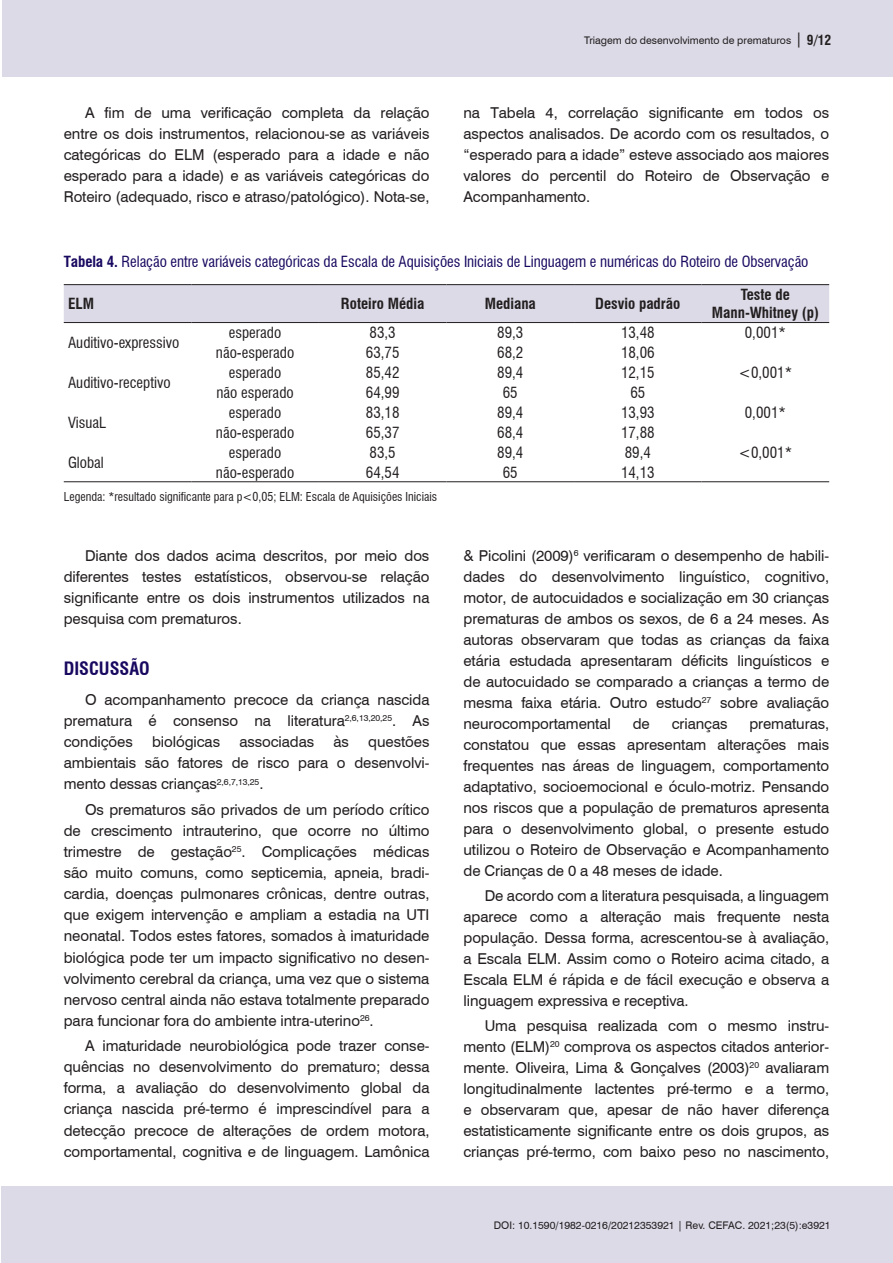
<style>
.page{position:relative;width:893px;height:1263px;background:#fff}
.page>*{position:absolute;margin:0;border:0;box-sizing:border-box;transform-origin:0 0}
.Nivel_1{font:700 condensed 18px "Swiss 721 BT";color:#18085f}
.Corpo_do_texto{font:15px/21px "Swiss 721 BT";letter-spacing:-.005em;color:#231f20;text-align:justify}
.Texto_tabelas{font:condensed 15px "Swiss 721 BT";color:#231f20}
.Titulo_tabelas_e_gr{font:condensed 15px "Swiss 721 BT";letter-spacing:-.005em;color:#18085f}
.Texto_tabelas-2{font:700 condensed 15px/18px "Swiss 721 BT";color:#231f20;text-align:center}
.Legendas{font:condensed 12px "Swiss 721 BT";color:#231f20}
.t1{font:10.5px "Swiss 721 BT";color:#231f20}
.s1{font-size:15px}
.s2{font-weight:700;font-stretch:condensed;font-size:13.5px}
.s3{font-weight:700}
</style>
<div class="page">
<div style="left:1px;top:1186px;width:892px;height:77px;background:#dcdae7"></div>
<div style="left:2px;top:0;width:891px;height:77px;background:#dcdae7"></div>
<div style="left:64px;top:285px;width:765px;height:37px;background:#dcdae7"></div>
<hr style="left:191px;top:322px;width:128px;height:1px;background:#231f20">
<hr style="left:319px;top:322px;width:127px;height:1px;background:#231f20">
<hr style="left:446px;top:322px;width:128px;height:1px;background:#231f20">
<hr style="left:574px;top:322px;width:128px;height:1px;background:#231f20">
<hr style="left:702px;top:322px;width:127px;height:1px;background:#231f20">
<hr style="left:64px;top:284px;width:127px;height:1px;background:#231f20">
<hr style="left:191px;top:284px;width:128px;height:1px;background:#231f20">
<hr style="left:319px;top:284px;width:127px;height:1px;background:#231f20">
<hr style="left:446px;top:284px;width:128px;height:1px;background:#231f20">
<hr style="left:574px;top:284px;width:128px;height:1px;background:#231f20">
<hr style="left:702px;top:284px;width:127px;height:1px;background:#231f20">
<hr style="left:191px;top:481px;width:128px;height:1px;background:#231f20">
<hr style="left:319px;top:481px;width:127px;height:1px;background:#231f20">
<hr style="left:446px;top:481px;width:128px;height:1px;background:#231f20">
<hr style="left:574px;top:481px;width:128px;height:1px;background:#231f20">
<hr style="left:702px;top:481px;width:127px;height:1px;background:#231f20">
<hr style="left:64px;top:481px;width:127px;height:1px;background:#231f20">
<hr style="left:64px;top:322px;width:127px;height:1px;background:#231f20">
<p class="t1" style="left:584px;top:34px;width:249px">Triagem do desenvolvimento de prematuros <span class="s1">|</span> <span class="s2">9/12</span></p>
<p class="Corpo_do_texto" style="left:64px;top:102px;width:367px;text-indent:21px">A fim de uma verificação completa da relação entre os dois instrumentos, relacionou-se as variáveis categóricas do ELM (esperado para a idade e não esperado para a idade) e as variáveis categóricas do Roteiro (adequado, risco e atraso/patológico). Nota-se,</p>
<p class="Corpo_do_texto" style="left:463px;top:102px;width:367px">na Tabela 4, correlação significante em todos os aspectos analisados. De acordo com os resultados, o “esperado para a idade” esteve associado aos maiores valores do percentil do Roteiro de Observação e Acompanhamento.</p>
<p class="Titulo_tabelas_e_gr" style="left:64px;top:253px;width:746px"><span class="s3">Tabela 4.</span> Relação entre variáveis categóricas da Escala de Aquisições Iniciais de Linguagem e numéricas do Roteiro de Observação</p>
<p class="Texto_tabelas-2" style="left:68px;top:295px;width:28px">ELM</p>
<p class="Texto_tabelas-2" style="left:341px;top:295px;width:85px">Roteiro Média</p>
<p class="Texto_tabelas-2" style="left:485px;top:295px;width:53px">Mediana</p>
<p class="Texto_tabelas-2" style="left:595px;top:295px;width:87px">Desvio padrão</p>
<p class="Texto_tabelas-2" style="left:712px;top:286px;width:109px">Teste de<br>Mann-Whitney (p)</p>
<p class="Texto_tabelas" style="left:68px;top:334px;width:113px">Auditivo-expressivo</p>
<p class="Texto_tabelas" style="left:229px;top:324px;width:54px">esperado</p>
<p class="Texto_tabelas" style="left:370px;top:324px;width:28px">83,3</p>
<p class="Texto_tabelas" style="left:497px;top:324px;width:28px">89,3</p>
<p class="Texto_tabelas" style="left:621px;top:324px;width:35px">13,48</p>
<p class="Texto_tabelas" style="left:745px;top:324px;width:43px">0,001*</p>
<p class="Texto_tabelas" style="left:216px;top:344px;width:80px">não-esperado</p>
<p class="Texto_tabelas" style="left:366px;top:344px;width:35px">63,75</p>
<p class="Texto_tabelas" style="left:497px;top:344px;width:28px">68,2</p>
<p class="Texto_tabelas" style="left:621px;top:344px;width:35px">18,06</p>
<p class="Texto_tabelas" style="left:68px;top:373px;width:104px">Auditivo-receptivo</p>
<p class="Texto_tabelas" style="left:68px;top:413px;width:40px">VisuaL</p>
<p class="Texto_tabelas" style="left:229px;top:364px;width:54px">esperado</p>
<p class="Texto_tabelas" style="left:366px;top:364px;width:35px">85,42</p>
<p class="Texto_tabelas" style="left:497px;top:364px;width:28px">89,4</p>
<p class="Texto_tabelas" style="left:621px;top:364px;width:35px">12,15</p>
<p class="Texto_tabelas" style="left:739px;top:364px;width:55px">&lt;0,001*</p>
<p class="Texto_tabelas" style="left:217px;top:383px;width:79px">não esperado</p>
<p class="Texto_tabelas" style="left:366px;top:383px;width:35px">64,99</p>
<p class="Texto_tabelas" style="left:503px;top:383px;width:16px">65</p>
<p class="Texto_tabelas" style="left:630px;top:383px;width:16px">65</p>
<p class="Texto_tabelas" style="left:229px;top:403px;width:54px">esperado</p>
<p class="Texto_tabelas" style="left:366px;top:403px;width:35px">83,18</p>
<p class="Texto_tabelas" style="left:497px;top:403px;width:28px">89,4</p>
<p class="Texto_tabelas" style="left:621px;top:403px;width:35px">13,93</p>
<p class="Texto_tabelas" style="left:745px;top:403px;width:43px">0,001*</p>
<p class="Texto_tabelas" style="left:216px;top:423px;width:80px">não-esperado</p>
<p class="Texto_tabelas" style="left:366px;top:423px;width:35px">65,37</p>
<p class="Texto_tabelas" style="left:497px;top:423px;width:28px">68,4</p>
<p class="Texto_tabelas" style="left:621px;top:423px;width:35px">17,88</p>
<p class="Texto_tabelas" style="left:229px;top:443px;width:54px">esperado</p>
<p class="Texto_tabelas" style="left:370px;top:443px;width:28px">83,5</p>
<p class="Texto_tabelas" style="left:497px;top:443px;width:28px">89,4</p>
<p class="Texto_tabelas" style="left:625px;top:443px;width:28px">89,4</p>
<p class="Texto_tabelas" style="left:739px;top:443px;width:55px">&lt;0,001*</p>
<p class="Texto_tabelas" style="left:216px;top:463px;width:80px">não-esperado</p>
<p class="Texto_tabelas" style="left:366px;top:463px;width:35px">64,54</p>
<p class="Texto_tabelas" style="left:503px;top:463px;width:16px">65</p>
<p class="Texto_tabelas" style="left:621px;top:463px;width:35px">14,13</p>
<p class="Legendas" style="left:64px;top:489px;width:375px">Legenda: *resultado significante para p&lt;0,05; ELM: Escala de Aquisições Iniciais</p>
<p class="Texto_tabelas" style="left:68px;top:453px;width:37px">Global</p>
<p class="Corpo_do_texto" style="left:64px;top:545px;width:367px;text-indent:21px">Diante dos dados acima descritos, por meio dos diferentes testes estatísticos, observou-se relação significante entre os dois instrumentos utilizados na pesquisa com prematuros.</p>
<p class="Nivel_1" style="left:64px;top:658px;width:88px">DISCUSSÃO</p>
<p class="Corpo_do_texto" style="left:64px;top:689px;width:367px;text-indent:21px">O acompanhamento precoce da criança nascida prematura é consenso na literatura<sup>2,6,13,20,25</sup>. As condições</p>
<p class="Corpo_do_texto" style="left:152px;top:731px;width:70px">biológicas</p>
<p class="Corpo_do_texto" style="left:239px;top:731px;width:76px">associadas</p>
<p class="Corpo_do_texto" style="left:334px;top:731px;width:17px">às</p>
<p class="Corpo_do_texto" style="left:64px;top:731px;width:367px;text-indent:305px">questões ambientais são fatores de risco para o desenvolvi&shy;mento dessas crianças<sup>2,6,7,13,25</sup>.</p>
<p class="Corpo_do_texto" style="left:64px;top:799px;width:367px;text-indent:21px">Os prematuros são privados de um período crítico de crescimento intrauterino, que ocorre no último trimestre de gestação<sup>25</sup>. Complicações médicas são muito comuns, como septicemia, apneia, bradi&shy;cardia, doenças pulmonares crônicas, dentre outras, que exigem intervenção e ampliam a estadia na UTI neonatal. Todos estes fatores, somados à imaturidade biológica pode ter um impacto significativo no desen&shy;volvimento cerebral da criança, uma vez que o sistema nervoso central ainda não estava totalmente preparado para funcionar fora do ambiente intra-uterino<sup>26</sup>.</p>
<p class="Corpo_do_texto" style="left:64px;top:1035px;width:367px;text-indent:21px">A imaturidade neurobiológica pode trazer conse&shy;quências no desenvolvimento do prematuro; dessa forma, a avaliação do desenvolvimento global da criança nascida pré-termo é imprescindível para a detecção precoce de alterações de ordem motora, comportamental, cognitiva e de linguagem. Lamônica</p>
<p class="Corpo_do_texto" style="left:463px;top:545px;width:367px">&amp; Picolini (2009)<sup>6</sup> verificaram o desempenho de habili&shy;dades do desenvolvimento linguístico, cognitivo, motor, de autocuidados e socialização em 30 crianças prematuras de ambos os sexos, de 6 a 24 meses. As autoras observaram que todas as crianças da faixa etária estudada apresentaram déficits linguísticos e de autocuidado se comparado a crianças a termo de mesma faixa etária. Outro estudo<sup>27</sup> sobre avaliação neurocomportamental</p>
<p class="Corpo_do_texto" style="left:633px;top:713px;width:19px">de</p>
<p class="Corpo_do_texto" style="left:672px;top:713px;width:57px">crianças</p>
<p class="Corpo_do_texto" style="left:463px;top:713px;width:367px;text-indent:286px">prematuras, constatou que essas apresentam alterações mais frequentes nas áreas de linguagem, comportamento adaptativo, socioemocional e óculo-motriz. Pensando nos riscos que a população de prematuros apresenta para o desenvolvimento global, o presente estudo utilizou o Roteiro de Observação e Acompanhamento de Crianças de 0 a 48 meses de idade.</p>
<p class="Corpo_do_texto" style="left:463px;top:885px;width:367px;text-indent:21px">De acordo com a literatura pesquisada, a linguagem aparece como a alteração mais frequente nesta população. Dessa forma, acrescentou-se à avaliação, a Escala ELM. Assim como o Roteiro acima citado, a Escala ELM é rápida e de fácil execução e observa a linguagem expressiva e receptiva.</p>
<p class="Corpo_do_texto" style="left:463px;top:1015px;width:367px;text-indent:21px">Uma pesquisa realizada com o mesmo instru&shy;mento (ELM)<sup>20</sup> comprova os aspectos citados anterior&shy;mente. Oliveira, Lima &amp; Gonçalves (2003)<sup>20</sup> avaliaram longitudinalmente lactentes pré-termo e a termo, e observaram que, apesar de não haver diferença estatisticamente significante entre os dois grupos, as crianças pré-termo, com baixo peso no nascimento,</p>
<p class="t1" style="left:494px;top:1218px;width:338px">DOI: 10.1590/1982-0216/20212353921 | Rev. CEFAC. 2021;23(5):e3921</p>
</div>
